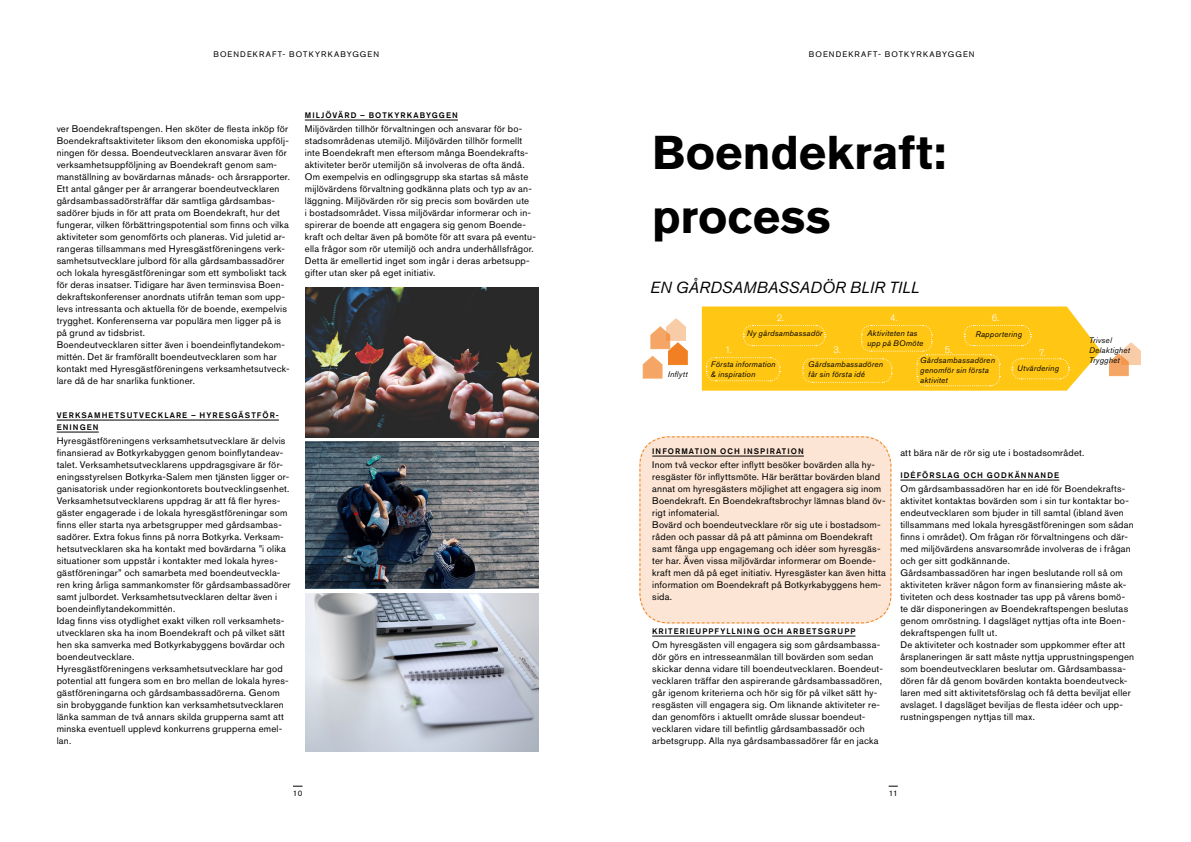
<style>
.page{position:relative;width:1191px;height:842px;background:#fff}
.page>*{position:absolute;margin:0;border:0;box-sizing:border-box;transform-origin:0 0}
.t1{font:700 47px/64px "Akzidenz Grotesk Std";color:#000}
.t2{font:italic 16px "Akzidenz Grotesk Std";color:#000}
.t3{font:9.5px/12px "Akzidenz Grotesk Std";letter-spacing:.025em;color:#000}
.t4{font:300 9.3px "Akzidenz Grotesk Std";color:#fff}
.t5{font:italic 8px/10px "Akzidenz Grotesk Std";letter-spacing:.025em;color:#000}
.t6{font:500 8px/12px "Akzidenz Grotesk Std";letter-spacing:.135em;color:#000}
.t7{font:8px "Akzidenz Grotesk Std";letter-spacing:.135em;color:#000}
</style>
<div class="page">
<hr style="left:57px;top:420px;width:222px;height:1px;background:#000">
<hr style="left:57px;top:432px;width:42px;height:1px;background:#000">
<hr style="left:305px;top:120px;width:153px;height:1px;background:#000">
<img style="left:306px;top:593px;width:233px;height:158px">
<img style="left:306px;top:442px;width:233px;height:146px">
<img style="left:305px;top:287px;width:234px;height:150px">
<div style="left:639px;top:436px;width:253px;height:188px;background:#fce5d4"></div>
<hr style="left:652px;top:456px;width:152px;height:1px;background:#000">
<hr style="left:652px;top:636px;width:203px;height:1px;background:#000">
<hr style="left:900px;top:480px;width:159px;height:1px;background:#000">
<svg style="left:642px;top:318px;width:46px;height:61px"></svg>
<svg style="left:1109px;top:342px;width:32px;height:35px"></svg>
<svg style="left:702px;top:306px;width:398px;height:85px;background:#ffc922"></svg>
<p class="t7" style="left:213px;top:49px;width:167px">BOENDEKRAFT- BOTKYRKABYGGEN</p>
<p class="t7" style="left:809px;top:49px;width:167px">BOENDEKRAFT- BOTKYRKABYGGEN</p>
<p class="t3" style="left:57px;top:123px;width:235px">ver Boendekraftspengen. Hen sköter de flesta inköp för Boendekraftsaktiviteter liksom den ekonomiska uppfölj&shy;ningen för dessa. Boendeutvecklaren ansvarar även för verksamhetsuppföljning av Boendekraft genom sam&shy;manställning av bovärdarnas månads- och årsrapporter.<br>Ett antal gånger per år arrangerar boendeutvecklaren gårdsambassadörsträffar där samtliga gårdsambas&shy;sadörer bjuds in för att prata om Boendekraft, hur det fungerar, vilken förbättringspotential som finns och vilka aktiviteter som genomförts och planeras. Vid juletid ar&shy;rangeras tillsammans med Hyresgästföreningens verk&shy;samhetsutvecklare julbord för alla gårdsambassadörer och lokala hyresgästföreningar som ett symboliskt tack för deras insatser. Tidigare har även terminsvisa Boen&shy;dekraftskonferenser anordnats utifrån teman som upp&shy;levs intressanta och aktuella för de boende, exempelvis trygghet. Konferenserna var populära men ligger på is på grund av tidsbrist.<br>Boendeutvecklaren sitter även i boendeinflytandekom&shy;mittén. Det är framförallt boendeutvecklaren som har kontakt med Hyresgästföreningens verksamhetsutveck&shy;lare då de har snarlika funktioner.</p>
<p class="t6" style="left:57px;top:409px;width:224px">VERKSAMHETSUTVECKLARE – HYRESGÄSTFÖR-<br>ENINGEN</p>
<p class="t3" style="left:57px;top:435px;width:235px">Hyresgästföreningens verksamhetsutvecklare är delvis finansierad av Botkyrkabyggen genom boinflytandeav&shy;talet. Verksamhetsutvecklarens uppdragsgivare är för&shy;eningsstyrelsen Botkyrka-Salem men tjänsten ligger or&shy;ganisatorisk under regionkontorets boutvecklingsenhet.<br>Verksamhetsutvecklarens uppdrag är att få fler hyres&shy;gäster engagerade i de lokala hyresgästföreningar som finns eller starta nya arbetsgrupper med gårdsambas&shy;sadörer. Extra fokus finns på norra Botkyrka. Verksam&shy;hetsutvecklaren ska ha kontakt med bovärdarna ”i olika situationer som uppstår i kontakter med lokala hyres&shy;gästföreningar” och samarbeta med boendeutveckla&shy;ren kring årliga sammankomster för gårdsambassadörer samt julbordet. Verksamhetsutvecklaren deltar även i boendeinflytandekommittén.<br>Idag finns viss otydlighet exakt vilken roll verksamhets&shy;utvecklaren ska ha inom Boendekraft och på vilket sätt hen ska samverka med Botkyrkabyggens bovärdar och boendeutvecklare.<br>Hyresgästföreningens verksamhetsutvecklare har god potential att fungera som en bro mellan de lokala hyres&shy;gästföreningarna och gårdsambassadörerna. Genom sin brobyggande funktion kan verksamhetsutvecklaren länka samman de två annars skilda grupperna samt att minska eventuell upplevd konkurrens grupperna emel&shy;lan.</p>
<p class="t6" style="left:305px;top:109px;width:154px">MILJÖVÄRD – BOTKYRKABYGGEN</p>
<p class="t3" style="left:305px;top:123px;width:232px">Miljövärden tillhör förvaltningen och ansvarar för bo&shy;stadsområdenas utemiljö. Miljövärden tillhör formellt inte Boendekraft men eftersom många Boendekrafts&shy;aktiviteter berör utemiljön så involveras de ofta ändå.<br>Om exempelvis en odlingsgrupp ska startas så måste mijlövärdens förvaltning godkänna plats och typ av an&shy;läggning. Miljövärden rör sig precis som bovärden ute<br>i bostadsområdet. Vissa miljövärdar informerar och in&shy;spirerar de boende att engagera sig genom Boende&shy;kraft och deltar även på bomöte för att svara på eventu&shy;ella frågor som rör utemiljö och andra underhållsfrågor.<br>Detta är emellertid inget som ingår i deras arbetsupp&shy;gifter utan sker på eget initiativ.</p>
<h1 class="t1" style="left:652px;top:121px;width:295px">Boendekraft: process</h1>
<h2 class="t2" style="left:650px;top:277px;width:271px">EN GÅRDSAMBASSADÖR BLIR TILL</h2>
<p class="t5" style="left:668px;top:370px;width:21px">Inflytt</p>
<p class="t4" style="left:776px;top:313px;width:9px">2.</p>
<p class="t4" style="left:890px;top:313px;width:9px">4.</p>
<p class="t4" style="left:991px;top:313px;width:9px">6.</p>
<p class="t4" style="left:833px;top:345px;width:9px">3.</p>
<p class="t4" style="left:944px;top:345px;width:9px">5.</p>
<p class="t4" style="left:1039px;top:347px;width:8px">7.</p>
<p class="t5" style="left:747px;top:328px;width:77px">Ny gårdsambassadör</p>
<p class="t5" style="left:867px;top:328px;width:52px">Aktiviteten tas</p>
<p class="t5" style="left:975px;top:329px;width:48px">Rapportering</p>
<p class="t5" style="left:867px;top:338px;width:58px">upp på BOmöte</p>
<p class="t4" style="left:725px;top:345px;width:8px">1.</p>
<p class="t5" style="left:711px;top:359px;width:66px">Första information &amp; inspiration</p>
<p class="t5" style="left:808px;top:359px;width:76px">Gårdsambassadören får sin första idé</p>
<p class="t5" style="left:920px;top:355px;width:76px">Gårdsambassadören genomför sin första aktivitet</p>
<p class="t5" style="left:1017px;top:363px;width:43px">Utvärdering</p>
<p class="t5" style="left:1089px;top:335px;width:42px">Trivsel<br>Delaktighet<br>Trygghet</p>
<p class="t6" style="left:652px;top:445px;width:153px">INFORMATION OCH INSPIRATION</p>
<p class="t3" style="left:652px;top:459px;width:235px">Inom två veckor efter inflytt besöker bovärden alla hy&shy;resgäster för inflyttsmöte. Här berättar bovärden bland annat om hyresgästers möjlighet att engagera sig inom Boendekraft. En Boendekraftsbrochyr lämnas bland öv&shy;rigt infomaterial.<br>Bovärd och boendeutvecklare rör sig ute i bostadsom&shy;råden och passar då på att påminna om Boendekraft samt fånga upp engagemang och idéer som hyresgäs&shy;ter har. Även vissa miljövärdar informerar om Boende&shy;kraft men då på eget initiativ. Hyresgäster kan även hitta information om Boendekraft på Botkyrkabyggens hem&shy;sida.</p>
<p class="t6" style="left:652px;top:625px;width:205px">KRITERIEUPPFYLLNING OCH ARBETSGRUPP</p>
<p class="t3" style="left:652px;top:639px;width:232px">Om hyresgästen vill engagera sig som gårdsambassa&shy;dör görs en intresseanmälan till bovärden som sedan skickar denna vidare till boendeutvecklaren. Boendeut&shy;vecklaren träffar den aspirerande gårdsambassadören, går igenom kriterierna och hör sig för på vilket sätt hy&shy;resgästen vill engagera sig. Om liknande aktiviteter re&shy;dan genomförs i aktuellt område slussar boendeut&shy;vecklaren vidare till befintlig gårdsambassadör och arbetsgrupp. Alla nya gårdsambassadörer får en jacka</p>
<p class="t3" style="left:900px;top:447px;width:186px">att bära när de rör sig ute i bostadsområdet.</p>
<p class="t6" style="left:900px;top:469px;width:160px">IDÉFÖRSLAG OCH GODKÄNNANDE</p>
<p class="t3" style="left:900px;top:483px;width:235px">Om gårdsambassadören har en idé för Boendekrafts&shy;aktivitet kontaktas bovärden som i sin tur kontaktar bo&shy;endeutvecklaren som bjuder in till samtal (ibland även tillsammans med lokala hyresgästföreningen som sådan finns i området). Om frågan rör förvaltningens och där&shy;med miljövärdens ansvarsområde involveras de i frågan och ger sitt godkännande.<br>Gårdsambassadören har ingen beslutande roll så om aktiviteten kräver någon form av finansiering måste ak&shy;tiviteten och dess kostnader tas upp på vårens bomö&shy;te där disponeringen av Boendekraftspengen beslutas genom omröstning. I dagsläget nyttjas ofta inte Boen&shy;dekraftspengen fullt ut.<br>De aktiviteter och kostnader som uppkommer efter att årsplaneringen är satt måste nyttja upprustningspengen som boendeutvecklaren beslutar om. Gårdsambassa&shy;dören får då genom bovärden kontakta boendeutveck&shy;laren med sitt aktivitetsförslag och få detta beviljat eller avslaget. I dagsläget beviljas de flesta idéer och upp&shy;rustningspengen nyttjas till max.</p>
<p class="t7" style="left:293px;top:789px;width:11px">10</p>
<p class="t7" style="left:888px;top:789px;width:11px">11</p>
</div>
